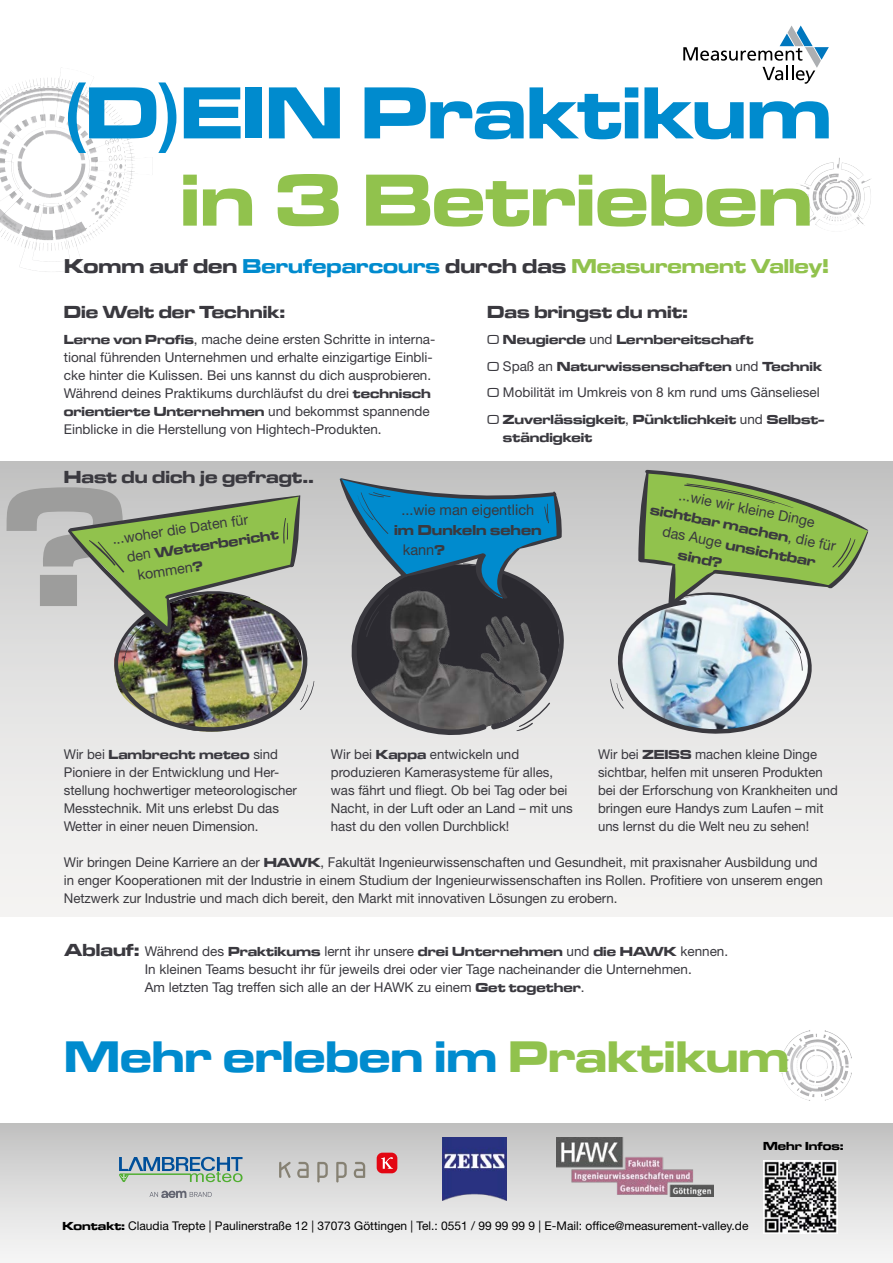
<style>
.page{position:relative;width:893px;height:1263px;background:#fff}
.page>*{position:absolute;margin:0;border:0;box-sizing:border-box;transform-origin:0 0}
.Copy{font:175.35px "Microgramma D Bold Exte";color:#9d9d9c}
.t1{font:76.5px/87.2px "Microgramma D Bold Exte";color:#008bce;text-align:right}
.t2{font:45.6px "Microgramma D Bold Exte";color:#008bce}
.t3{font:20.7px "Microgramma D Bold Exte";color:#3a393f}
.t4{font:18px "Microgramma D Bold Exte";color:#3a393f}
.Copy-2{font:14.85px/19.8px "Helvetica Neue LT Std";color:#3a393f;text-align:center}
.Copy-3{font:14.55px/19.5px "Helvetica Neue LT Std";color:#3a393f;text-align:center}
.Copy-4{font:14.55px "Microgramma D Bold Exte";color:#3a393f}
.Copy-5{font:13.5px/18px "Helvetica Neue LT Std";color:#3a393f}
.Copy-6{font:13.5px/18px "Microgramma D Bold Exte";color:#3a393f}
.t5{font:12px "Helvetica Neue LT Std";color:#000}
.t6{font:12px "Microgramma D Bold Exte";color:#000}
.s1{font-family:"Helvetica Neue LT Std";font-weight:500}
.s2{color:#91c24d}
.s3{color:#008bce}
.s4{font-family:"Microgramma D Bold Exte"}
.s5{font-family:"Microgramma D Medi Exte"}
.s6{font-family:"Helvetica Neue LT Std"}
.s7{font-family:"Microgramma D Bold Exte";font-size:18px}
</style>
<div class="page">
<img style="left:0;top:72px;width:61px;height:68px">
<img style="left:25px;top:78px;width:72px;height:21px">
<div style="left:0;top:461px;width:893px;height:455px;background:linear-gradient(to bottom,#c6c6c6,#faf9f8)"></div>
<div style="left:0;top:1123px;width:893px;height:140px;background:linear-gradient(to bottom,#c1c1c1,#f8f8f8)"></div>
<img style="left:781px;top:1030px;width:71px;height:28px">
<img style="left:818px;top:186px;width:32px;height:29px">
<img style="left:804px;top:157px;width:59px;height:29px">
<svg style="left:340px;top:478px;width:226px;height:270px;background:#627d8c"></svg>
<svg style="left:610px;top:470px;width:259px;height:274px;background:#b2c5ad"></svg>
<img style="left:67px;top:495px;width:247px;height:248px">
<svg style="left:119px;top:1157px;width:124px;height:25px;background:#91afb4"></svg>
<svg style="left:149px;top:1191px;width:63px;height:7px"></svg>
<div style="left:377px;top:1153px;width:20px;height:20px;background:#e30613;border-radius:6px"></div>
<svg style="left:381px;top:1157px;width:12px;height:12px"></svg>
<svg style="left:279px;top:1161px;width:12px;height:17px"></svg>
<svg style="left:297px;top:1162px;width:12px;height:16px"></svg>
<svg style="left:317px;top:1162px;width:11px;height:20px"></svg>
<svg style="left:336px;top:1162px;width:11px;height:20px"></svg>
<svg style="left:354px;top:1162px;width:11px;height:16px"></svg>
<img style="left:442px;top:1137px;width:65px;height:64px">
<img style="left:557px;top:1137px;width:156px;height:60px">
<svg style="left:683px;top:26px;width:146px;height:58px"></svg>
<img style="left:764px;top:1160px;width:73px;height:74px">
<p class="t1" style="left:64px;top:67px;width:769px"><span class="s1">(</span>D<span class="s1">)</span>EIN Praktikum <span class="s2">in 3 Betrieben</span></p>
<p class="t3" style="left:64px;top:252px;width:766px">Komm auf den <span class="s3">Berufeparcours</span> durch das <span class="s2">Measurement Valley!</span></p>
<p class="t4" style="left:64px;top:300px;width:223px">Die Welt der Technik:</p>
<p class="Copy-5" style="left:64px;top:330px;width:373px"><span class="s4">Lerne von Profis</span>, mache deine ersten Schritte in interna&shy;tional führenden Unternehmen und erhalte einzigartige Einbli&shy;cke hinter die Kulissen. Bei uns kannst du dich ausprobieren.<br>Während deines Praktikums durchläufst du drei <span class="s4">technisch orientierte Unternehmen</span> und bekommst spannende Einblicke in die Herstellung von Hightech-Produkten.</p>
<p class="t4" style="left:487px;top:300px;width:202px">Das bringst du mit:</p>
<p class="Copy-6" style="left:487px;top:330px;width:268px"><span class="s5">O</span> Neugierde <span class="s6">und</span> Lernbereitschaft</p>
<p class="Copy-6" style="left:487px;top:357px;width:336px"><span class="s5">O</span> <span class="s6">Spaß an</span> Naturwissenschaften <span class="s6">und</span> Technik</p>
<p class="Copy-5" style="left:487px;top:383px;width:334px"><span class="s5">O</span> Mobilität im Umkreis von 8 km rund ums Gänseliesel</p>
<p class="Copy-6" style="left:503px;top:410px;width:323px;text-indent:-16px"><span class="s5">O</span> Zuverlässigkeit<span class="s6">,</span> Pünktlichkeit <span class="s6">und</span> Selbst&shy;ständigkeit</p>
<p class="t4" style="left:64px;top:465px;width:252px">Hast du dich je gefragt..</p>
<p class="Copy" style="left:4px;top:429px;width:123px">?</p>
<p class="Copy-3" style="left:111px;top:530px;width:139px;rotate:-9deg">...woher die Daten für</p>
<p class="Copy-4" style="left:125px;top:548px;width:155px;rotate:-9deg"><span class="s6">den</span> Wetterbericht</p>
<p class="Copy-3" style="left:136px;top:565px;width:67px;rotate:-9deg">kommen<span class="s4">?</span></p>
<p class="Copy-2" style="left:394px;top:500px;width:149px">...wie man eigentlich <span class="s4">im Dunkeln sehen</span></p>
<p class="Copy-2" style="left:403px;top:539px;width:43px">kann<span class="s4">?</span></p>
<p class="Copy-3" style="left:656px;top:480px;width:191px;rotate:11deg">...wie wir kleine Dinge <span class="s4">sichtbar machen</span>, die für das Auge <span class="s4">unsichtbar</span></p>
<p class="Copy-4" style="left:680px;top:544px;width:46px;rotate:11deg">sind?</p>
<p class="Copy-5" style="left:64px;top:744px;width:235px">Wir bei <span class="s4">Lambrecht meteo</span> sind Pioniere in der Entwicklung und Her&shy;stellung hochwertiger meteorologischer Messtechnik. Mit uns erlebst Du das Wetter in einer neuen Dimension.</p>
<p class="Copy-5" style="left:64px;top:853px;width:760px">Wir bringen Deine Karriere an der <span class="s4">HAWK</span>, Fakultät Ingenieurwissenschaften und Gesundheit, mit praxisnaher Ausbildung und in enger Kooperationen mit der Industrie in einem Studium der Ingenieurwissenschaften ins Rollen. Profitiere von unserem engen<br>Netzwerk zur Industrie und mach dich bereit, den Markt mit innovativen Lösungen zu erobern.</p>
<p class="Copy-5" style="left:145px;top:942px;width:585px;text-indent:-80px"><span class="s7">Ablauf:</span> Während des <span class="s4">Praktikums</span> lernt ihr unsere <span class="s4">drei Unternehmen</span> und <span class="s4">die HAWK</span> kennen.<br>In kleinen Teams besucht ihr für jeweils drei oder vier Tage nacheinander die Unternehmen.<br>Am letzten Tag treffen sich alle an der HAWK zu einem <span class="s4">Get together</span>.</p>
<p class="Copy-5" style="left:331px;top:744px;width:243px">Wir bei <span class="s4">Kappa</span> entwickeln und produzieren Kamerasysteme für alles, was fährt und fliegt. Ob bei Tag oder bei Nacht, in der Luft oder an Land – mit uns hast du den vollen Durchblick!</p>
<p class="Copy-5" style="left:598px;top:744px;width:241px">Wir bei <span class="s4">ZEISS</span> machen kleine Dinge sichtbar, helfen mit unseren Produkten bei der Erforschung von Krankheiten und bringen eure Handys zum Laufen – mit uns lernst du die Welt neu zu sehen!</p>
<p class="t2" style="left:64px;top:1026px;width:726px">Mehr erleben im <span class="s2">Praktikum</span></p>
<p class="t6" style="left:763px;top:1137px;width:82px">Mehr Infos:</p>
<p class="t5" style="left:62px;top:1218px;width:688px"><span class="s4">Kontakt:</span> Claudia Trepte | Paulinerstraße 12 | 37073 Göttingen | Tel.: 0551 / 99 99 99 9 | E-Mail: office@measurement-valley.de</p>
</div>
